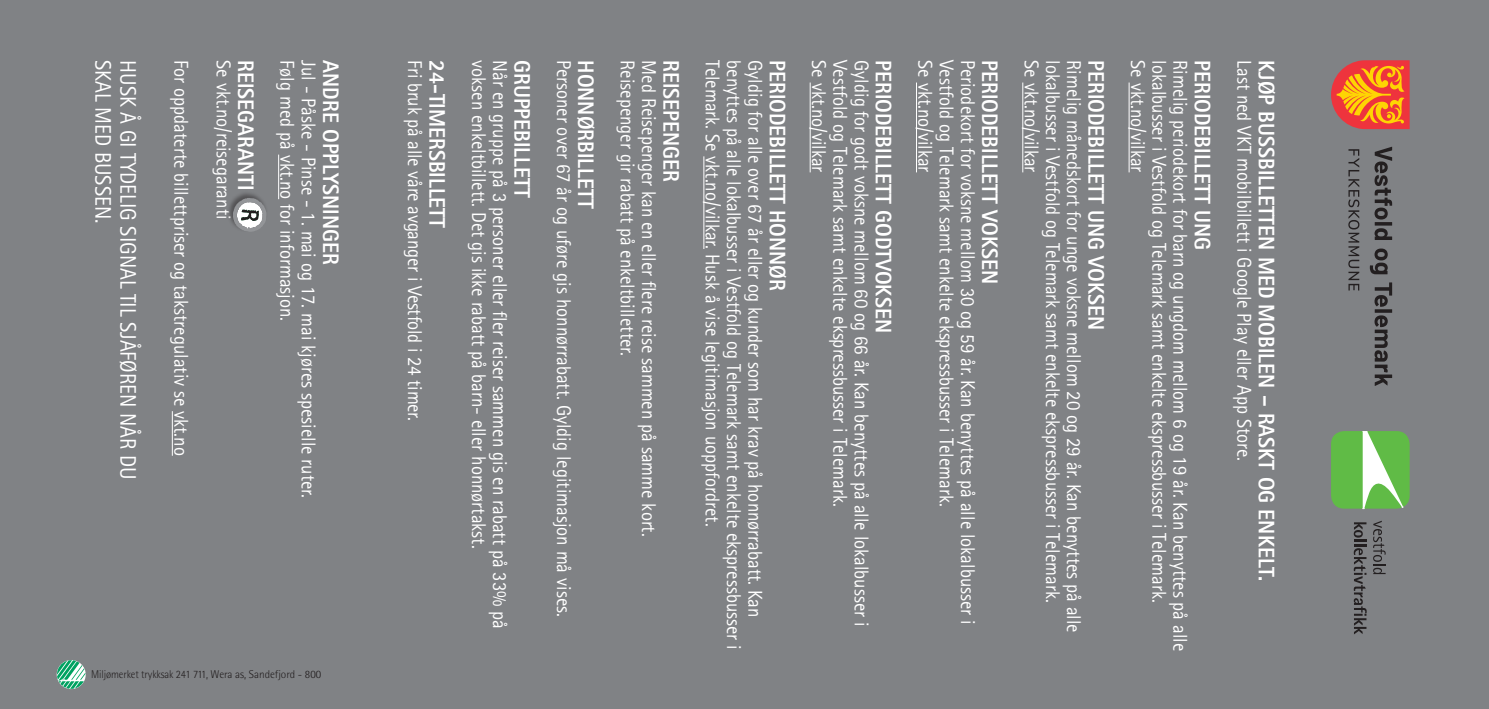
<style>
.page{position:relative;width:1489px;height:709px;background:#fff}
.page>*{position:absolute;margin:0;border:0;box-sizing:border-box;transform-origin:0 0}
.t1{font:800 22.5px "Rotis Sans Serif";color:#fff;scale:.94 1}
.t2{font:22.5px "Rotis Sans Serif";color:#fff;scale:.94 1}
.t3{font:20px "Rotis Sans Serif";color:#fff;scale:.94 1}
.t4{font:300 11.25px "Rotis Semi Sans";letter-spacing:-.01em;color:#231f20;scale:.95 1}
</style>
<div class="page">
<div style="left:0;top:0;width:1488px;height:709px;background:#808285"></div>
<hr style="left:1128px;top:82px;width:1px;height:90px;background:#fff">
<hr style="left:1022px;top:82px;width:1px;height:90px;background:#fff">
<hr style="left:915px;top:82px;width:1px;height:90px;background:#fff">
<hr style="left:809px;top:82px;width:1px;height:90px;background:#fff">
<hr style="left:703px;top:156px;width:1px;height:93px;background:#fff">
<hr style="left:278px;top:155px;width:1px;height:44px;background:#fff">
<hr style="left:172px;top:411px;width:1px;height:45px;background:#fff">
<div style="left:226px;top:191px;width:42px;height:41px;background:#231f20;opacity:.5"></div>
<svg style="left:233px;top:198px;width:34px;height:34px"></svg>
<div style="left:1330px;top:431px;width:79px;height:77px;background:#60bb46;border-radius:13px"></div>
<svg style="left:1353px;top:522px;width:13px;height:112px"></svg>
<svg style="left:1362px;top:431px;width:42px;height:78px"></svg>
<svg style="left:1373px;top:520px;width:12px;height:54px"></svg>
<svg style="left:1331px;top:60px;width:78px;height:69px"></svg>
<svg style="left:1374px;top:147px;width:17px;height:93px"></svg>
<svg style="left:1369px;top:248px;width:18px;height:26px"></svg>
<svg style="left:1374px;top:282px;width:17px;height:104px"></svg>
<svg style="left:1348px;top:149px;width:11px;height:141px"></svg>
<svg style="left:57px;top:660px;width:28px;height:29px"></svg>
<p class="t2" style="left:116px;top:60px;width:175px;rotate:90deg">SKAL MED BUSSEN.</p>
<p class="t2" style="left:141px;top:60px;width:447px;rotate:90deg">HUSK Å GI TYDELIG SIGNAL TIL SJÅFØREN NÅR DU</p>
<p class="t3" style="left:193px;top:60px;width:422px;rotate:90deg">For oppdaterte billettpriser og takstregulativ se vkt.no</p>
<p class="t3" style="left:235px;top:60px;width:171px;rotate:90deg">Se vkt.no/reisegaranti</p>
<p class="t1" style="left:260px;top:60px;width:140px;rotate:90deg">REISEGARANTI</p>
<p class="t3" style="left:299px;top:60px;width:279px;rotate:90deg">Følg med på vkt.no for informasjon.</p>
<p class="t3" style="left:320px;top:60px;width:467px;rotate:90deg">Jul - Påske - Pinse - 1. mai og 17. mai kjøres spesielle ruter.</p>
<p class="t1" style="left:345px;top:60px;width:219px;rotate:90deg">ANDRE OPPLYSNINGER</p>
<p class="t3" style="left:427px;top:60px;width:385px;rotate:90deg">Fri bruk på alle våre avganger i Vestfold i 24 timer.</p>
<p class="t1" style="left:451px;top:60px;width:180px;rotate:90deg">24-TIMERSBILLETT</p>
<p class="t3" style="left:490px;top:60px;width:521px;rotate:90deg">voksen enkeltbillett. Det gis ikke rabatt på barn- eller honnørtakst.</p>
<p class="t3" style="left:512px;top:60px;width:606px;rotate:90deg">Når en gruppe på 3 personer eller fler reiser sammen gis en rabatt på 33% på</p>
<p class="t1" style="left:536px;top:60px;width:147px;rotate:90deg">GRUPPEBILLETT</p>
<p class="t3" style="left:575px;top:60px;width:593px;rotate:90deg">Personer over 67 år og uføre gis honnørrabatt. Gyldig legitimasjon må vises.</p>
<p class="t1" style="left:600px;top:60px;width:159px;rotate:90deg">HONNØRBILLETT</p>
<p class="t3" style="left:639px;top:60px;width:316px;rotate:90deg">Reisepenger gir rabatt på enkeltbilletter.</p>
<p class="t3" style="left:660px;top:60px;width:508px;rotate:90deg">Med Reisepenger kan en eller flere reise sammen på samme kort.</p>
<p class="t1" style="left:685px;top:60px;width:131px;rotate:90deg">REISEPENGER</p>
<p class="t4" style="left:91px;top:667px;width:243px">Miljømerket trykksak 241 711, Wera as, Sandefjord - 800</p>
<p class="t3" style="left:724px;top:60px;width:497px;rotate:90deg">Telemark. Se vkt.no/vilkar. Husk å vise legitimasjon uoppfordret.</p>
<p class="t3" style="left:745px;top:60px;width:628px;rotate:90deg">benyttes på alle lokalbusser i Vestfold og Telemark samt enkelte ekspressbusser i</p>
<p class="t3" style="left:767px;top:60px;width:594px;rotate:90deg">Gyldig for alle over 67 år eller og kunder som har krav på honnørrabatt. Kan</p>
<p class="t1" style="left:791px;top:60px;width:247px;rotate:90deg">PERIODEBILLETT HONNØR</p>
<p class="t3" style="left:830px;top:60px;width:121px;rotate:90deg">Se vkt.no/vilkar</p>
<p class="t3" style="left:852px;top:60px;width:476px;rotate:90deg">Vestfold og Telemark samt enkelte ekspressbusser i Telemark.</p>
<p class="t3" style="left:873px;top:60px;width:604px;rotate:90deg">Gyldig for godt voksne mellom 60 og 66 år. Kan benyttes på alle lokalbusser i</p>
<p class="t1" style="left:897px;top:60px;width:291px;rotate:90deg">PERIODEBILLETT GODTVOKSEN</p>
<p class="t3" style="left:937px;top:60px;width:121px;rotate:90deg">Se vkt.no/vilkar</p>
<p class="t3" style="left:958px;top:60px;width:476px;rotate:90deg">Vestfold og Telemark samt enkelte ekspressbusser i Telemark.</p>
<p class="t3" style="left:979px;top:60px;width:602px;rotate:90deg">Periodekort for voksne mellom 30 og 59 år. Kan benyttes på alle lokalbusser i</p>
<p class="t1" style="left:1004px;top:60px;width:239px;rotate:90deg">PERIODEBILLETT VOKSEN</p>
<p class="t3" style="left:1043px;top:60px;width:121px;rotate:90deg">Se vkt.no/vilkar</p>
<p class="t3" style="left:1064px;top:60px;width:578px;rotate:90deg">lokalbusser i Vestfold og Telemark samt enkelte ekspressbusser i Telemark.</p>
<p class="t3" style="left:1085px;top:60px;width:610px;rotate:90deg">Rimelig månedskort for unge voksne mellom 20 og 29 år. Kan benyttes på alle</p>
<p class="t1" style="left:1110px;top:60px;width:289px;rotate:90deg">PERIODEBILLETT UNG VOKSEN</p>
<p class="t3" style="left:1149px;top:60px;width:121px;rotate:90deg">Se vkt.no/vilkar</p>
<p class="t3" style="left:1170px;top:60px;width:578px;rotate:90deg">lokalbusser i Vestfold og Telemark samt enkelte ekspressbusser i Telemark.</p>
<p class="t3" style="left:1192px;top:60px;width:630px;rotate:90deg">Rimelig periodekort for barn og ungdom mellom 6 og 19 år. Kan benyttes på alle</p>
<p class="t1" style="left:1216px;top:60px;width:203px;rotate:90deg">PERIODEBILLETT UNG</p>
<p class="t3" style="left:1255px;top:60px;width:428px;rotate:90deg">Last ned VKT mobilbillett i Google Play eller App Store.</p>
<p class="t1" style="left:1280px;top:60px;width:555px;rotate:90deg">KJØP BUSSBILLETTEN MED MOBILEN – RASKT OG ENKELT.</p>
</div>
